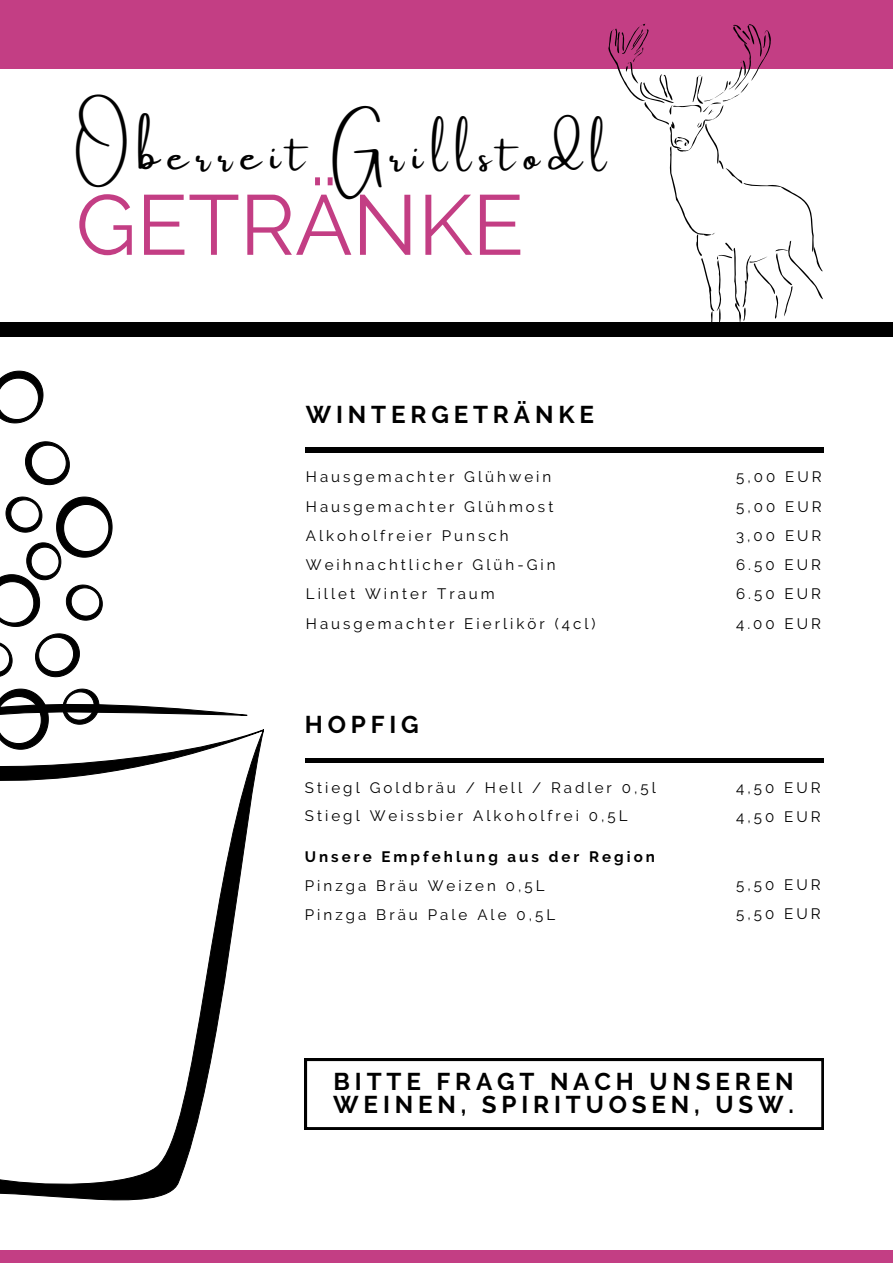
<style>
.page{position:relative;width:893px;height:1264px;background:#fff}
.page>*{position:absolute;margin:0;border:0;box-sizing:border-box;transform-origin:0 0}
.t1{font:84.75px "Raleway";color:#c33e84}
.t2{font:43.65px "Amsterdam One";letter-spacing:.2em;color:#000}
.t3{font:700 24.15px/23.5px "Raleway";letter-spacing:.2em;color:#000}
.t4{font:15.15px "Raleway";letter-spacing:.2em;color:#000}
.t5{font:700 15.15px "Raleway";letter-spacing:.2em;color:#000}
</style>
<div class="page">
<div style="left:0;top:0;width:892px;height:69px;background:#c33e84"></div>
<div style="left:0;top:322px;width:892px;height:14px;background:#000"></div>
<hr style="left:305px;top:758px;width:518px;height:4px;background:#000">
<svg style="left:0;top:704px;width:264px;height:497px"></svg>
<svg style="left:0;top:688px;width:49px;height:62px"></svg>
<svg style="left:35px;top:633px;width:45px;height:44px"></svg>
<svg style="left:62px;top:688px;width:38px;height:37px"></svg>
<svg style="left:25px;top:441px;width:45px;height:44px"></svg>
<svg style="left:0;top:370px;width:44px;height:54px"></svg>
<svg style="left:0;top:642px;width:13px;height:35px"></svg>
<svg style="left:0;top:496px;width:113px;height:131px"></svg>
<div style="left:0;top:1250px;width:892px;height:12px;background:#c33e84"></div>
<svg style="left:608px;top:23px;width:215px;height:299px"></svg>
<div style="left:305px;top:447px;width:518px;height:5px;background:#000"></div>
<svg style="left:305px;top:1058px;width:518px;height:71px"></svg>
<p class="t2" style="left:76px;top:131px;width:531px">Oberreit Grillstodl</p>
<p class="t1" style="left:76px;top:175px;width:449px">GETRÄNKE</p>
<p class="t3" style="left:306px;top:403px;width:289px">WINTERGETRÄNKE</p>
<p class="t4" style="left:306px;top:468px;width:247px">Hausgemachter Glühwein</p>
<p class="t4" style="left:306px;top:497px;width:249px">Hausgemachter Glühmost</p>
<p class="t4" style="left:306px;top:526px;width:204px">Alkoholfreier Punsch</p>
<p class="t4" style="left:306px;top:556px;width:251px">Weihnachtlicher Glüh-Gin</p>
<p class="t4" style="left:306px;top:585px;width:190px">Lillet Winter Traum</p>
<p class="t4" style="left:306px;top:614px;width:291px">Hausgemachter Eierlikör (4cl)</p>
<p class="t3" style="left:305px;top:712px;width:115px">HOPFIG</p>
<p class="t4" style="left:305px;top:779px;width:352px">Stiegl Goldbräu / Hell / Radler 0,5l</p>
<p class="t4" style="left:305px;top:806px;width:324px">Stiegl Weissbier Alkoholfrei 0,5L</p>
<p class="t5" style="left:305px;top:847px;width:351px">Unsere Empfehlung aus der Region</p>
<p class="t4" style="left:305px;top:876px;width:241px">Pinzga Bräu Weizen 0,5L</p>
<p class="t4" style="left:305px;top:906px;width:252px">Pinzga Bräu Pale Ale 0,5L</p>
<p class="t4" style="left:736px;top:468px;width:87px">5,00 EUR</p>
<p class="t4" style="left:736px;top:497px;width:87px">5,00 EUR</p>
<p class="t4" style="left:736px;top:526px;width:87px">3,00 EUR</p>
<p class="t4" style="left:736px;top:556px;width:86px">6.50 EUR</p>
<p class="t4" style="left:736px;top:585px;width:86px">6.50 EUR</p>
<p class="t4" style="left:736px;top:614px;width:86px">4.00 EUR</p>
<p class="t4" style="left:736px;top:778px;width:86px">4,50 EUR</p>
<p class="t4" style="left:736px;top:807px;width:86px">4,50 EUR</p>
<p class="t4" style="left:736px;top:875px;width:86px">5,50 EUR</p>
<p class="t4" style="left:736px;top:905px;width:86px">5,50 EUR</p>
<p class="t3" style="left:333px;top:1069px;width:462px">BITTE FRAGT NACH UNSEREN<br>WEINEN, SPIRITUOSEN, USW.</p>
</div>
